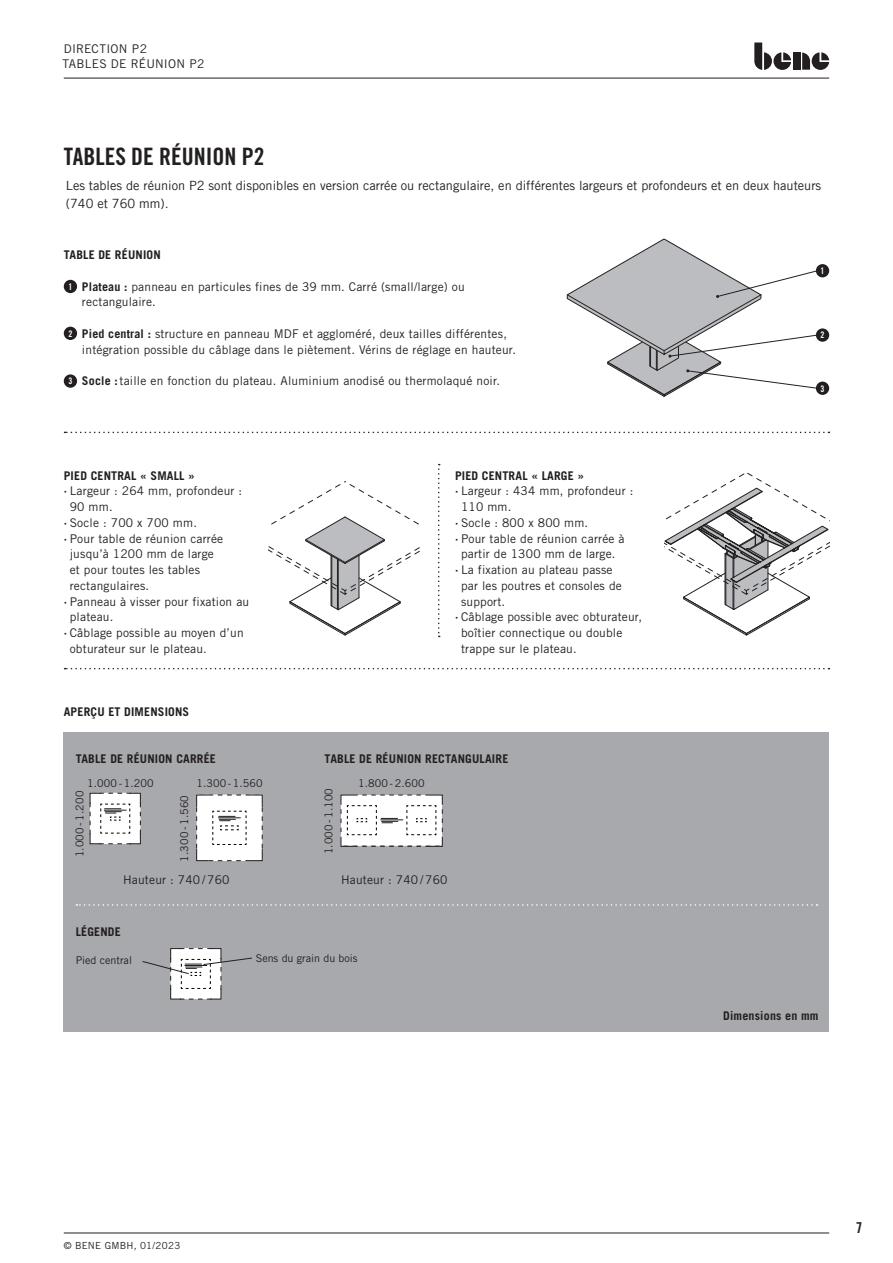
<style>
.page{position:relative;width:893px;height:1263px;background:#fff}
.page>*{position:absolute;margin:0;border:0;box-sizing:border-box;transform-origin:0 0}
.t1{font:24px "Trade Gothic LT Std Bd Cn 20";color:#231f20}
.t2{font:15px "Trade Gothic LT Std Bd Cn 20";color:#231f20}
.t3{font:12.75px/18px "Trade Gothic";color:#231f20}
.t4{font:12px/15.8px "Trade Gothic LT Std";letter-spacing:.015em;color:#231f20}
.t5{font:700 12px "Trade Gothic LT Std";letter-spacing:.015em;color:#231f20}
.t6{font:10.8px "Trade Gothic LT Std";letter-spacing:.01em;color:#231f20}
.t7{font:9.75px "Trade Gothic LT Std";letter-spacing:.025em;color:#231f20}
.t8{font:9px "Trade Gothic LT Std Bd Cn 20";color:#fff}
.s1{font-family:"Trade Gothic LT Std Bd Cn 20";font-size:9px;color:#fff}
.s2{font-weight:700}
</style>
<div class="page">
<svg style="left:754px;top:43px;width:37px;height:27px"></svg>
<div style="left:793px;top:53px;width:7px;height:17px;background:#231f20"></div>
<svg style="left:802px;top:52px;width:27px;height:18px"></svg>
<div style="left:64px;top:732px;width:765px;height:299px;background:#a8a9ad"></div>
<svg style="left:340px;top:794px;width:103px;height:53px;background:#eae9ea"></svg>
<svg style="left:196px;top:794px;width:67px;height:67px;background:#ececec"></svg>
<svg style="left:89px;top:792px;width:52px;height:52px;background:#e4e4e4"></svg>
<svg style="left:664px;top:472px;width:165px;height:164px"></svg>
<svg style="left:268px;top:481px;width:152px;height:155px"></svg>
<div style="left:816px;top:264px;width:13px;height:13px;background:#231f20;border-radius:50%"></div>
<div style="left:816px;top:328px;width:13px;height:14px;background:#231f20;border-radius:50%"></div>
<div style="left:816px;top:382px;width:13px;height:13px;background:#231f20;border-radius:50%"></div>
<svg style="left:567px;top:238px;width:251px;height:159px"></svg>
<hr style="left:64px;top:78px;width:765px;height:1px;background:#231f20">
<hr style="left:64px;top:1232px;width:765px;height:1px;background:#231f20">
<div style="left:64px;top:280px;width:13px;height:13px;background:#231f20;border-radius:50%"></div>
<div style="left:64px;top:327px;width:13px;height:13px;background:#231f20;border-radius:50%"></div>
<div style="left:64px;top:374px;width:13px;height:14px;background:#231f20;border-radius:50%"></div>
<svg style="left:142px;top:948px;width:110px;height:52px"></svg>
<svg style="left:76px;top:904px;width:741px;height:2px"></svg>
<svg style="left:65px;top:432px;width:764px;height:1px"></svg>
<svg style="left:65px;top:668px;width:764px;height:1px"></svg>
<svg style="left:438px;top:464px;width:2px;height:173px"></svg>
<p class="t4" style="left:62px;top:41px;width:144px;line-height:14.4px">DIRECTION P2<br>TABLES DE RÉUN ION P2</p>
<h1 class="t1" style="left:64px;top:141px;width:202px">TABLES DE RÉUNION P2</h1>
<p class="t3" style="left:66px;top:176px;width:757px">Les tables de réunion P2 sont disponibles en version carrée ou rectangulaire, en différentes largeurs et profondeurs et en deux hauteurs (740 et 760 mm).</p>
<p class="t5" style="left:64px;top:247px;width:98px">TABLE DE RÉUNION</p>
<p class="t4" style="left:82px;top:278px;width:384px;text-indent:-14px"><span class="s1">1</span> <span class="s2">Plateau :</span> panneau en particules fines de 39 mm. Carré (small/large) ou rectangulaire.</p>
<p class="t4" style="left:82px;top:326px;width:436px"><span class="s2">Pied central :</span> structure en panneau M DF et aggloméré, deux tailles différentes, intégration possible du câblage dans le piètement. Vérins de réglage en hauteur.</p>
<p class="t4" style="left:82px;top:373px;width:420px"><span class="s2">Socle :</span>taille en fonction du plateau. Aluminium anodisé ou thermolaqué noir.</p>
<p class="t8" style="left:820px;top:265px;width:5px">1</p>
<p class="t8" style="left:68px;top:328px;width:5px">2</p>
<p class="t8" style="left:820px;top:330px;width:5px">2</p>
<p class="t8" style="left:68px;top:376px;width:5px">3</p>
<p class="t8" style="left:820px;top:383px;width:5px">3</p>
<p class="t5" style="left:64px;top:468px;width:133px">PIED CENTRAL « SMALL »</p>
<p class="t5" style="left:455px;top:468px;width:131px">PIED CENTRAL « LARGE »</p>
<p class="t4" style="left:64px;top:483px;width:180px"><span class="s2">·</span> Largeur : 264 mm, profondeur :</p>
<p class="t4" style="left:70px;top:499px;width:44px">90 mm.</p>
<p class="t4" style="left:64px;top:515px;width:135px"><span class="s2">·</span> Socle : 700 x 700 mm.</p>
<p class="t4" style="left:64px;top:530px;width:161px"><span class="s2">·</span> Pour table de réunion carrée</p>
<p class="t4" style="left:70px;top:546px;width:146px">jusqu’à 1200 mm de large</p>
<p class="t4" style="left:70px;top:562px;width:132px">et pour toutes les tables</p>
<p class="t4" style="left:70px;top:577px;width:81px">rectangulaires.</p>
<p class="t4" style="left:64px;top:593px;width:187px"><span class="s2">·</span> Panneau à visser pour fixation au</p>
<p class="t4" style="left:70px;top:609px;width:45px">plateau.</p>
<p class="t4" style="left:64px;top:625px;width:181px"><span class="s2">·</span> Câblage possible au moyen d’un</p>
<p class="t4" style="left:70px;top:640px;width:139px">obturateur sur le plateau.</p>
<p class="t4" style="left:455px;top:483px;width:180px"><span class="s2">·</span> Largeur : 434 mm, profondeur :</p>
<p class="t4" style="left:461px;top:499px;width:52px">110 mm.</p>
<p class="t4" style="left:455px;top:514px;width:135px"><span class="s2">·</span> Socle : 800 x 800 mm.</p>
<p class="t4" style="left:455px;top:530px;width:171px"><span class="s2">·</span> Pour table de réunion carrée à</p>
<p class="t4" style="left:461px;top:546px;width:156px">partir de 1300 mm de large.</p>
<p class="t4" style="left:455px;top:562px;width:159px"><span class="s2">·</span> La fixation au plateau passe</p>
<p class="t4" style="left:461px;top:577px;width:162px">par les poutres et consoles de</p>
<p class="t4" style="left:461px;top:593px;width:46px">support.</p>
<p class="t4" style="left:455px;top:609px;width:189px"><span class="s2">·</span> Câblage possible avec obturateur,</p>
<p class="t4" style="left:461px;top:625px;width:163px">boîtier connectique ou double</p>
<p class="t4" style="left:461px;top:640px;width:117px">trappe sur le plateau.</p>
<p class="t5" style="left:64px;top:704px;width:127px">APERÇU ET DIMENSIONS</p>
<p class="t5" style="left:76px;top:751px;width:142px">TABLE DE RÉUNION CARRÉE</p>
<p class="t5" style="left:325px;top:751px;width:185px">TABLE DE RÉUNION RECTANGULAIRE</p>
<p class="t6" style="left:87px;top:776px;width:68px">1.000-1.200</p>
<p class="t6" style="left:73px;top:857px;width:68px;rotate:-90deg">1.000-1.200</p>
<p class="t6" style="left:178px;top:862px;width:68px;rotate:-90deg">1.300-1.560</p>
<p class="t6" style="left:196px;top:776px;width:68px">1.300-1.560</p>
<p class="t6" style="left:322px;top:854px;width:68px;rotate:-90deg">1.000-1.100</p>
<p class="t6" style="left:358px;top:776px;width:68px">1.800-2.600</p>
<p class="t4" style="left:123px;top:872px;width:108px">Hauteur : 740 / 760</p>
<p class="t4" style="left:341px;top:872px;width:108px">Hauteur : 740 / 760</p>
<p class="t5" style="left:76px;top:925px;width:47px">LÉGENDE</p>
<p class="t6" style="left:76px;top:954px;width:58px">Pied central</p>
<p class="t6" style="left:256px;top:952px;width:103px">Sens du grain du bois</p>
<p class="t5" style="left:723px;top:1008px;width:97px">Dimensions en mm</p>
<p class="t7" style="left:64px;top:1239px;width:118px">© Bene GmbH, 01/2023</p>
<p class="t2" style="left:856px;top:1218px;width:8px">7</p>
</div>
